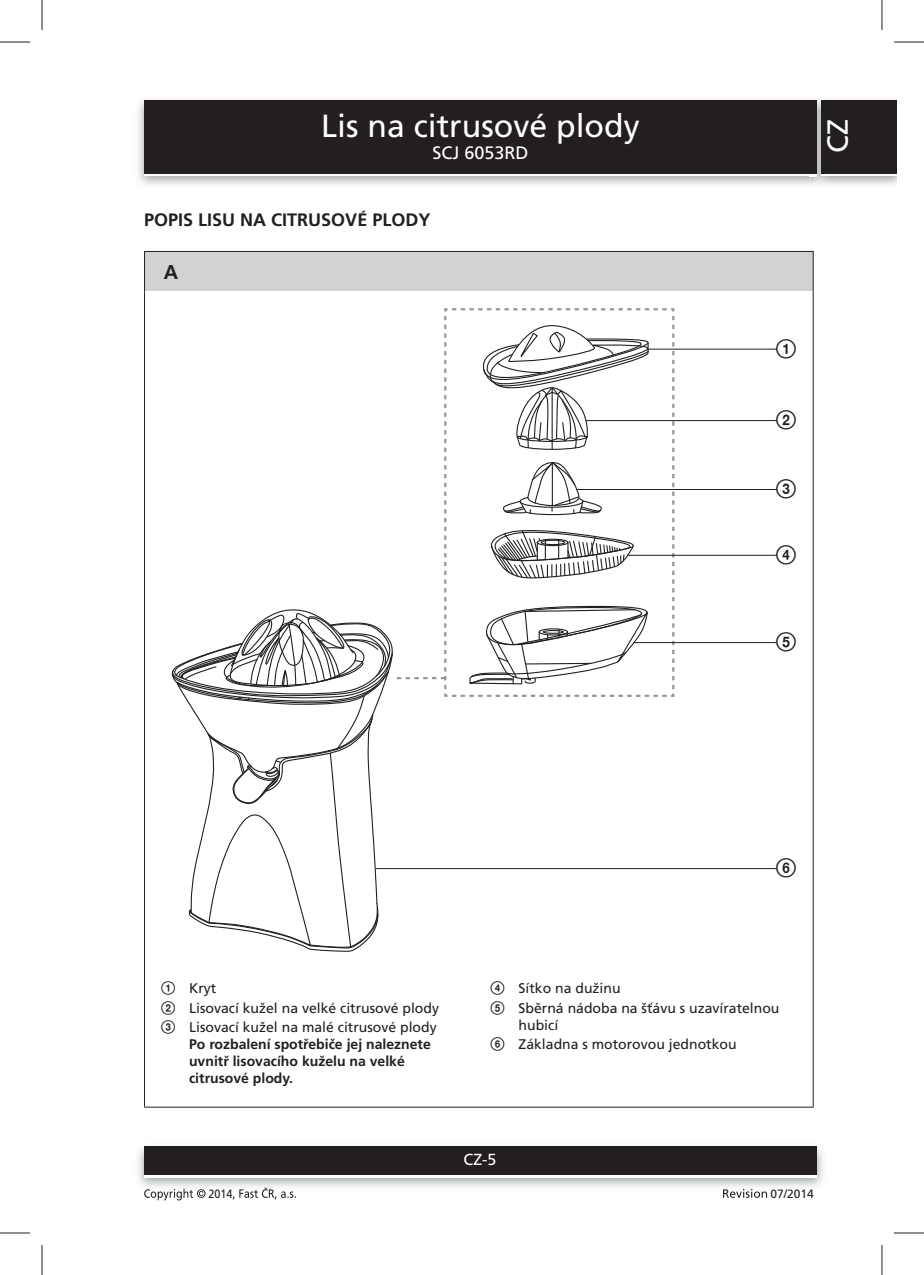
<style>
.page{position:relative;width:924px;height:1275px;background:#fff}
.page>*{position:absolute;margin:0;border:0;box-sizing:border-box;transform-origin:0 0}
.t1{font:32px "Frutiger CE";color:#fff}
.t2{font:29px "Frutiger CE";color:#fff}
.t3{font:20px "Zz 3";color:#231f20}
.t4{font:700 20px "Frutiger CE";color:#231f20}
.t5{font:700 18px "Frutiger CE";color:#231f20}
.t6{font:18px "Frutiger CE";color:#fff}
.t7{font:16px "Frutiger CE";color:#fff}
.t8{font:14px/19.6px "Frutiger CE";color:#231f20}
.t9{font:700 14px/16.8px "Frutiger CE";color:#231f20}
.t10{font:12px "Frutiger CE";color:#231f20}
.t11{font:12px "Frutiger CE";color:#231f20;scale:.9 1}
.s1{font-family:"Zz 3"}
</style>
<div class="page">
<div style="left:144px;top:103px;width:672px;height:73px;background:linear-gradient(to right,#231f20,#231f20)"></div>
<div style="left:144px;top:100px;width:672px;height:73px;background:#231f20"></div>
<img style="left:138px;top:1146px;width:685px;height:41px">
<div style="left:144px;top:1149px;width:672px;height:28px;background:linear-gradient(to right,#fff,#fff)"></div>
<div style="left:144px;top:1146px;width:672px;height:28px;background:#231f20"></div>
<img style="left:809px;top:97px;width:18px;height:90px">
<svg style="left:809px;top:173px;width:7px;height:3px"></svg>
<img style="left:809px;top:100px;width:7px;height:3px">
<img style="left:809px;top:103px;width:7px;height:70px">
<div style="left:820px;top:103px;width:75px;height:73px;background:linear-gradient(to right,#231f20,#231f20)"></div>
<div style="left:820px;top:100px;width:75px;height:73px;background:#231f20"></div>
<svg style="left:144px;top:1188px;width:61px;height:12px"></svg>
<svg style="left:232px;top:1187px;width:64px;height:12px"></svg>
<svg style="left:723px;top:1189px;width:43px;height:8px"></svg>
<div style="left:144px;top:251px;width:668px;height:40px;background:#d1d2d4"></div>
<hr style="left:144px;top:251px;width:669px;height:1px;background:#231f20">
<hr style="left:144px;top:252px;width:1px;height:39px;background:#231f20">
<hr style="left:812px;top:252px;width:1px;height:39px;background:#231f20">
<hr style="left:144px;top:291px;width:1px;height:815px;background:#231f20">
<hr style="left:812px;top:291px;width:1px;height:815px;background:#231f20">
<hr style="left:144px;top:1106px;width:669px;height:1px;background:#231f20">
<svg style="left:171px;top:308px;width:503px;height:644px"></svg>
<hr style="left:626px;top:555px;width:150px;height:1px;background:#231f20">
<hr style="left:375px;top:868px;width:401px;height:1px;background:#231f20">
<hr style="left:633px;top:642px;width:143px;height:1px;background:#231f20">
<hr style="left:576px;top:489px;width:200px;height:1px;background:#231f20">
<hr style="left:585px;top:420px;width:191px;height:1px;background:#231f20">
<hr style="left:647px;top:349px;width:129px;height:1px;background:#231f20">
<hr style="left:0;top:42px;width:30px;height:1px;background:#231f20">
<hr style="left:893px;top:42px;width:30px;height:1px;background:#231f20">
<hr style="left:0;top:1232px;width:30px;height:1px;background:#231f20">
<hr style="left:893px;top:1232px;width:30px;height:1px;background:#231f20">
<hr style="left:42px;top:0;width:1px;height:30px;background:#231f20">
<hr style="left:42px;top:1245px;width:1px;height:30px;background:#231f20">
<hr style="left:881px;top:0;width:1px;height:30px;background:#231f20">
<hr style="left:881px;top:1245px;width:1px;height:30px;background:#231f20">
<h1 class="t1" style="left:321px;top:113px;width:320px">Lis na citrusové plody</h1>
<p class="t6" style="left:432px;top:145px;width:98px">SCJ 6053RD</p>
<p class="t5" style="left:144px;top:213px;width:288px">POPIS LISU NA CITRUSOVÉ PLODY</p>
<h3 class="t4" style="left:164px;top:264px;width:16px">A</h3>
<h2 class="t2" style="left:825px;top:152px;width:35px;rotate:-90deg">CZ</h2>
<h3 class="t3" style="left:775px;top:339px;width:23px">1</h3>
<h3 class="t3" style="left:775px;top:410px;width:23px">2</h3>
<h3 class="t3" style="left:775px;top:479px;width:23px">3</h3>
<h3 class="t3" style="left:775px;top:545px;width:23px">4</h3>
<h3 class="t3" style="left:775px;top:632px;width:23px">5</h3>
<h3 class="t3" style="left:775px;top:858px;width:23px">6</h3>
<p class="t8" style="left:161px;top:979px;width:280px"><span class="s1">1</span> Kryt<br><span class="s1">2</span> Lisovací kužel na velké citrusové plody<br><span class="s1">3</span> Lisovací kužel na malé citrusové plody</p>
<p class="t9" style="left:189px;top:1037px;width:243px">Po rozbalení spotřebiče jej naleznete uvnitř lisovacího kuželu na velké citrusové plody.</p>
<p class="t8" style="left:490px;top:979px;width:290px"><span class="s1">4</span> Sítko na dužinu<br><span class="s1">5</span> Sběrná nádoba na šťávu s uzavíratelnou</p>
<p class="t8" style="left:490px;top:1016px;width:248px;text-indent:28px">hubicí<br><span class="s1">6</span> Základna s motorovou jednotkou</p>
<p class="t7" style="left:463px;top:1153px;width:34px">CZ-5</p>
<p class="t11" style="left:208px;top:1188px;width:28px">2014</p>
<p class="t10" style="left:770px;top:1188px;width:45px">07/2014</p>
</div>
